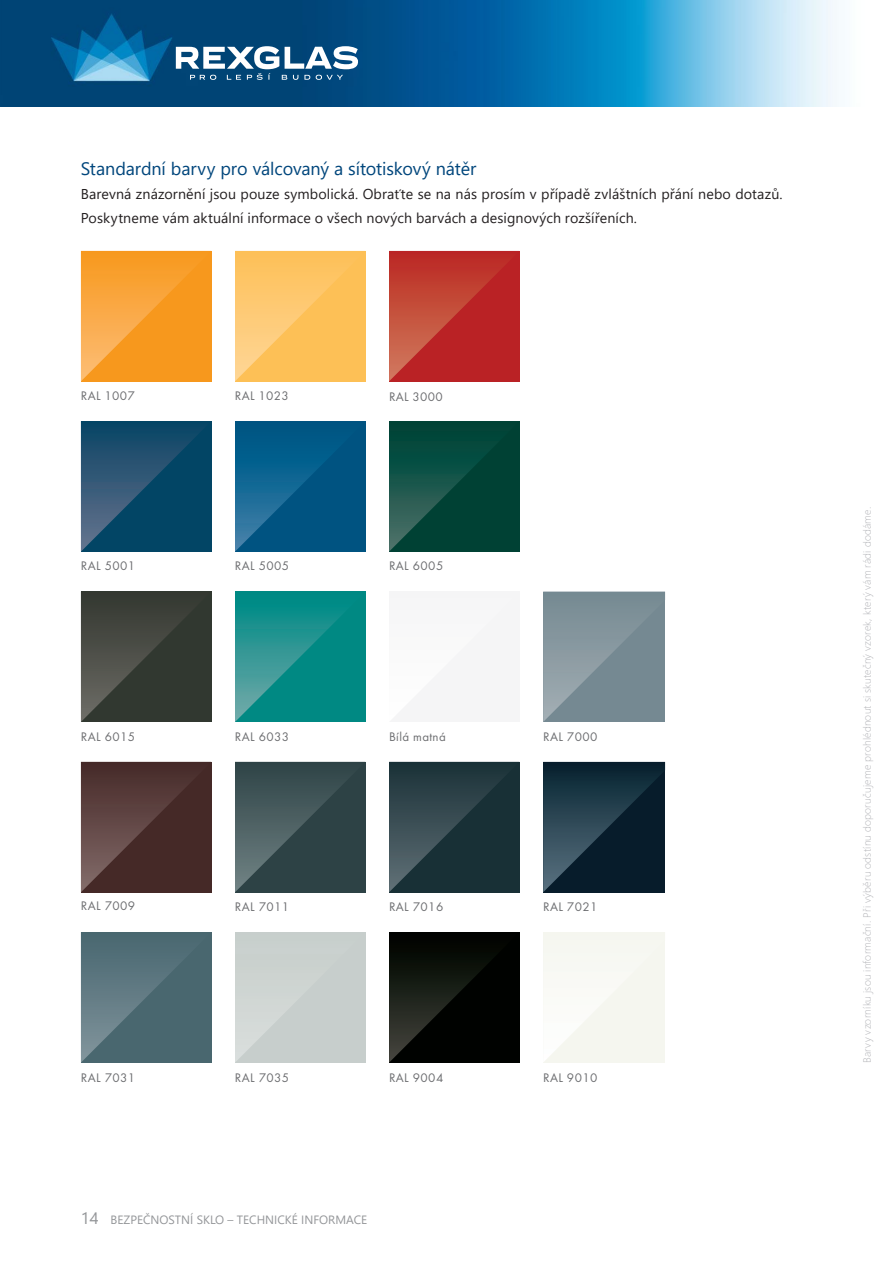
<style>
.page{position:relative;width:893px;height:1263px;background:#fff}
.page>*{position:absolute;margin:0;border:0;box-sizing:border-box;transform-origin:0 0}
.Nadpisek{font:18px "Segoe UI";letter-spacing:-.005em;color:#00467c}
.Text{font:14.25px/24px "Segoe UI";letter-spacing:.005em;color:#231f20}
.t1{font:12.9px "Futura TEE";letter-spacing:.03em;color:#6c6d70}
.t2{font:12px "Segoe UI";color:#939598}
.Blok_Text{font:300 10.5px "Segoe UI";letter-spacing:.02em;color:#b2b3b7}
.s1{font-size:16.5px}
</style>
<div class="page">
<svg style="left:81px;top:251px;width:130px;height:130px;background:#f89e2c"></svg>
<svg style="left:81px;top:421px;width:130px;height:131px;background:#154c6b"></svg>
<svg style="left:81px;top:591px;width:130px;height:131px;background:#3b4038"></svg>
<svg style="left:81px;top:762px;width:130px;height:130px;background:#4f3432"></svg>
<svg style="left:81px;top:932px;width:130px;height:130px;background:#526e76"></svg>
<svg style="left:235px;top:251px;width:130px;height:130px;background:#fdc361"></svg>
<svg style="left:235px;top:421px;width:130px;height:131px;background:#065a87"></svg>
<svg style="left:235px;top:591px;width:130px;height:131px;background:#118e89"></svg>
<svg style="left:235px;top:762px;width:130px;height:131px;background:#384d50"></svg>
<svg style="left:235px;top:932px;width:130px;height:131px;background:#c9d0ce"></svg>
<hr style="left:543px;top:591px;width:122px;height:1px;background:#c6ced2">
<svg style="left:543px;top:592px;width:122px;height:130px;background:#7d8f97"></svg>
<svg style="left:543px;top:762px;width:122px;height:130px;background:#152d3c"></svg>
<svg style="left:543px;top:932px;width:122px;height:131px"></svg>
<svg style="left:389px;top:421px;width:130px;height:131px;background:#08483c"></svg>
<svg style="left:389px;top:762px;width:130px;height:131px;background:#243b41"></svg>
<svg style="left:389px;top:932px;width:130px;height:131px;background:#090c08"></svg>
<svg style="left:389px;top:251px;width:130px;height:130px;background:#bd332d"></svg>
<img style="left:0;top:0;width:837px;height:106px">
<svg style="left:176px;top:46px;width:182px;height:34px"></svg>
<p class="Nadpisek" style="left:81px;top:151px;width:397px">Standardní barvy pro válcovaný a sítotiskový nátěr</p>
<p class="Text" style="left:81px;top:180px;width:703px">Barevná znázornění jsou pouze symbolická. Obraťte se na nás prosím v případě zvláštních přání nebo dotazů.<br>Poskytneme vám aktuální informace o všech nových barvách a designových rozšířeních.</p>
<p class="t1" style="left:81px;top:388px;width:55px">RAL 1007</p>
<p class="t1" style="left:235px;top:388px;width:55px">RAL 1023</p>
<p class="t1" style="left:389px;top:388px;width:55px">RAL 3000</p>
<p class="t1" style="left:81px;top:558px;width:56px">RAL 5001</p>
<p class="t1" style="left:235px;top:558px;width:56px">RAL 5005</p>
<p class="t1" style="left:389px;top:558px;width:56px">RAL 6005</p>
<p class="t1" style="left:81px;top:728px;width:56px">RAL 6015</p>
<p class="t1" style="left:235px;top:728px;width:56px">RAL 6033</p>
<p class="t1" style="left:389px;top:729px;width:58px">Bílá matná</p>
<p class="t1" style="left:543px;top:729px;width:56px">RAL 7000</p>
<p class="t1" style="left:81px;top:898px;width:56px">RAL 7009</p>
<p class="t1" style="left:235px;top:898px;width:56px">RAL 7011</p>
<p class="t1" style="left:389px;top:898px;width:56px">RAL 7016</p>
<p class="t1" style="left:543px;top:898px;width:56px">RAL 7021</p>
<p class="t1" style="left:81px;top:1070px;width:56px">RAL 7031</p>
<p class="t1" style="left:235px;top:1070px;width:56px">RAL 7035</p>
<p class="t1" style="left:389px;top:1070px;width:56px">RAL 9004</p>
<p class="t1" style="left:543px;top:1070px;width:56px">RAL 9010</p>
<p class="t2" style="left:81px;top:1208px;width:288px"><span class="s1">14</span> BEZPEČNOSTNÍ SKLO – TECHNICKÉ INFORMACE</p>
<p class="Blok_Text" style="left:857px;top:1063px;width:557px;rotate:-90deg">Barvy vzorníku jsou informační. Při výběru odstínu doporučujeme prohlédnout si skutečný vzorek, který vám rádi dodáme.</p>
</div>
